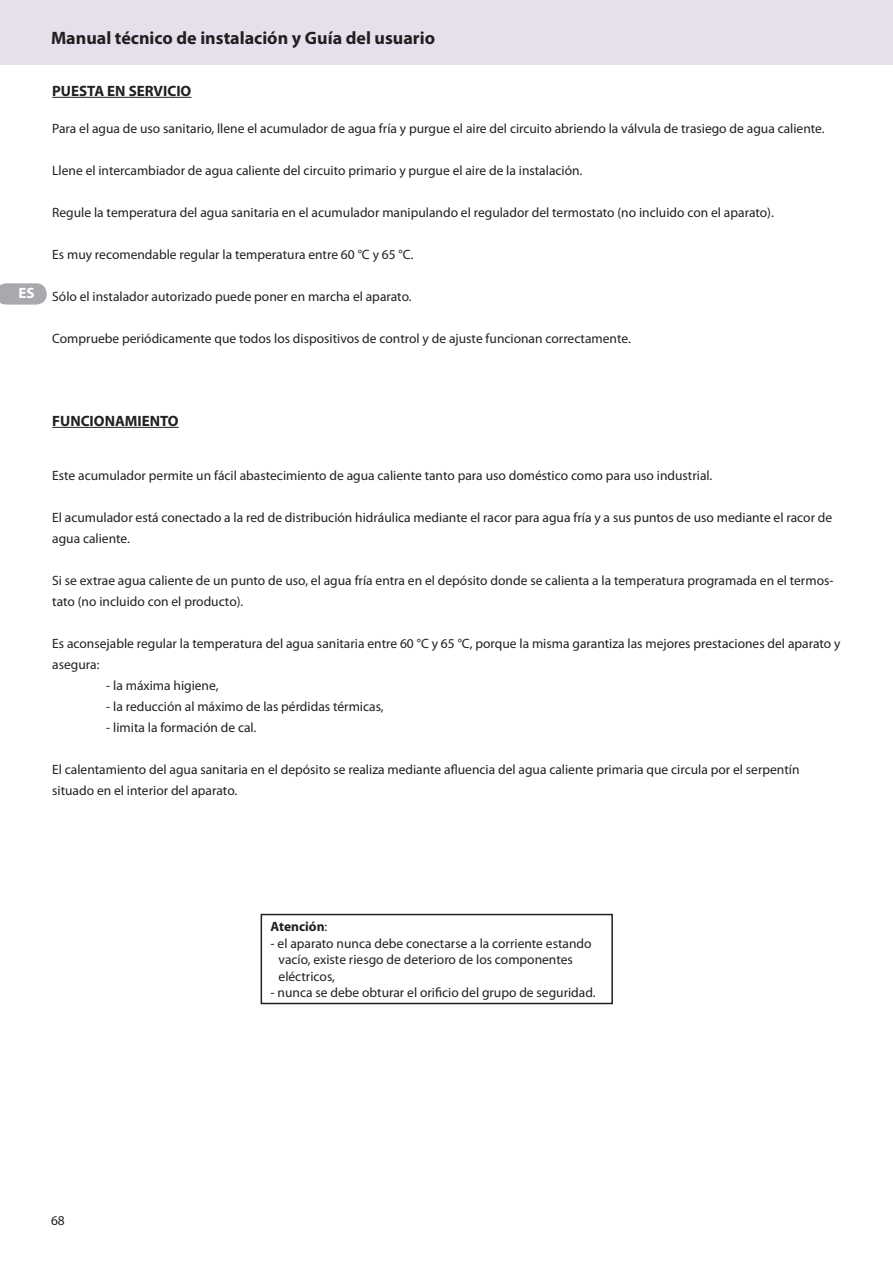
<style>
.page{position:relative;width:893px;height:1263px;background:#fff}
.page>*{position:absolute;margin:0;border:0;box-sizing:border-box;transform-origin:0 0}
.t1{font:700 18px "Myriad Pro";color:#231f20}
.t2{font:700 15px "Myriad Pro";color:#231f20}
.t3{font:700 15px "Myriad Pro";color:#fff}
.t4{font:13.5px/21px "Myriad Pro";color:#231f20}
.t5{font:700 13.5px "Myriad Pro";color:#231f20}
.s1{font-weight:400}
</style>
<div class="page">
<div style="left:0;top:0;width:893px;height:64px;background:#e8dfec"></div>
<svg style="left:0;top:283px;width:47px;height:22px"></svg>
<hr style="left:52px;top:97px;width:139px;height:1px;background:#231f20">
<hr style="left:52px;top:427px;width:127px;height:1px;background:#231f20">
<div style="left:261px;top:914px;width:352px;height:90px;border:2px solid #231f20"></div>
<p class="t3" style="left:19px;top:284px;width:18px">ES</p>
<h1 class="t1" style="left:51px;top:26px;width:386px">Manual técnico de instalación y Guía del usuario</h1>
<p class="t2" style="left:52px;top:81px;width:141px">PUESTA EN SERVICIO</p>
<p class="t4" style="left:52px;top:118px;width:774px">Para el agua de uso sanitario, llene el acumulador de agua fría y purgue el aire del circuito abriendo la válvula de trasiego de agua caliente.</p>
<p class="t4" style="left:52px;top:160px;width:532px">Llene el intercambiador de agua caliente del circuito primario y purgue el aire de la instalación.</p>
<p class="t4" style="left:52px;top:202px;width:723px">Regule la temperatura del agua sanitaria en el acumulador manipulando el regulador del termostato (no incluido con el aparato).</p>
<p class="t4" style="left:52px;top:244px;width:363px">Es muy recomendable regular la temperatura entre 60 °C y 65 °C.</p>
<p class="t4" style="left:52px;top:286px;width:361px">Sólo el instalador autorizado puede poner en marcha el aparato.</p>
<p class="t4" style="left:52px;top:328px;width:580px">Compruebe periódicamente que todos los dispositivos de control y de ajuste funcionan correctamente.</p>
<p class="t2" style="left:52px;top:411px;width:128px">FUNCIONAMIENTO</p>
<p class="t4" style="left:52px;top:465px;width:662px">Este acumulador permite un fácil abastecimiento de agua caliente tanto para uso doméstico como para uso industrial.</p>
<p class="t4" style="left:52px;top:507px;width:782px">El acumulador está conectado a la red de distribución hidráulica mediante el racor para agua fría y a sus puntos de uso mediante el racor de agua caliente.</p>
<p class="t4" style="left:52px;top:570px;width:783px">Si se extrae agua caliente de un punto de uso, el agua fría entra en el depósito donde se calienta a la temperatura programada en el termos&shy;tato (no incluido con el producto).</p>
<p class="t4" style="left:52px;top:633px;width:790px">Es aconsejable regular la temperatura del agua sanitaria entre 60 °C y 65 °C, porque la misma garantiza las mejores prestaciones del aparato y asegura:</p>
<p class="t4" style="left:106px;top:675px;width:114px">- la máxima higiene,</p>
<p class="t4" style="left:106px;top:696px;width:279px">- la reducción al máximo de las pérdidas térmicas,</p>
<p class="t4" style="left:106px;top:717px;width:152px">- limita la formación de cal.</p>
<p class="t4" style="left:52px;top:759px;width:749px">El calentamiento del agua sanitaria en el depósito se realiza mediante afluencia del agua caliente primaria que circula por el serpentín situado en el interior del aparato.</p>
<p class="t5" style="left:271px;top:918px;width:58px">Atención<span class="s1">:</span></p>
<p class="t4" style="left:279px;top:934px;width:314px;line-height:16.5px;text-indent:-8px">- el aparato nunca debe conectarse a la corriente estando vacío, existe riesgo de deterioro de los componentes eléctricos,</p>
<p class="t4" style="left:271px;top:982px;width:327px">- nunca se debe obturar el orificio del grupo de seguridad.</p>
<p class="t4" style="left:51px;top:1210px;width:15px">68</p>
</div>
